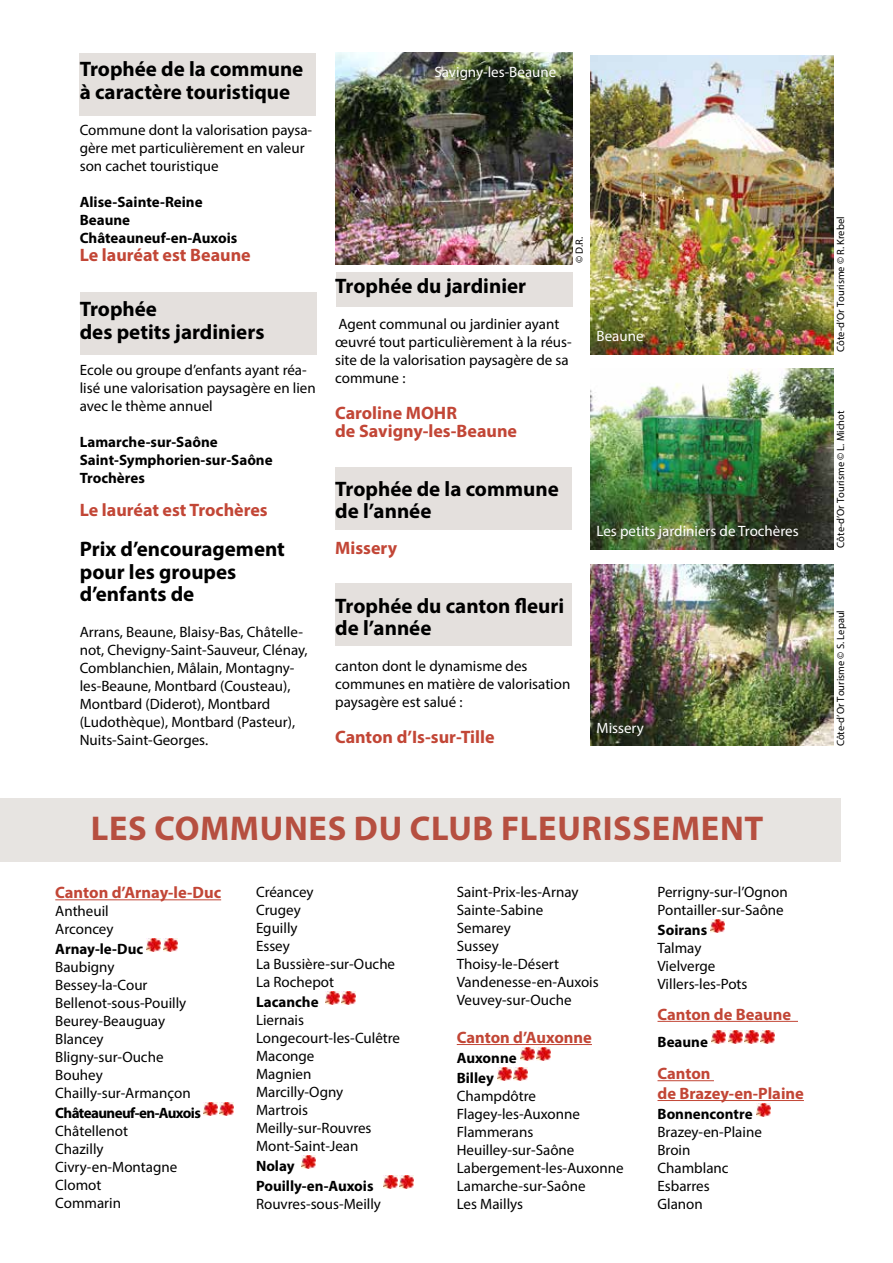
<style>
.page{position:relative;width:893px;height:1263px;background:#fff}
.page>*{position:absolute;margin:0;border:0;box-sizing:border-box;transform-origin:0 0}
.t1{font:700 34.5px "Myriad Pro";letter-spacing:.02em;color:#c24636}
.t2{font:700 21px/22.5px "Myriad Pro";color:#000}
.t3{font:700 18px/18px "Myriad Pro";color:#c24636}
.t4{font:700 16.5px/19.8px "Myriad Pro";color:#c24636}
.t5{font:15px/18px "Myriad Pro";color:#000}
.t6{font:700 15px/18px "Myriad Pro";color:#000}
.t7{font:15px "Myriad Pro";color:#fff}
.t8{font:700 15px "Myriad Pro";letter-spacing:-.04em;color:#000}
.t9{font:10.5px "Myriad Pro";color:#000}
</style>
<div class="page">
<div style="left:336px;top:272px;width:237px;height:34px;background:#e4e0dd"></div>
<div style="left:335px;top:467px;width:237px;height:63px;background:#e4e0dd"></div>
<div style="left:335px;top:583px;width:237px;height:63px;background:#e4e0dd"></div>
<div style="left:79px;top:53px;width:237px;height:63px;background:#e4e0dd"></div>
<div style="left:80px;top:292px;width:236px;height:63px;background:#e4e0dd"></div>
<hr style="left:55px;top:899px;width:166px;height:1px;background:#c24636">
<svg style="left:146px;top:938px;width:11px;height:14px"></svg>
<img style="left:147px;top:938px;width:14px;height:13px">
<svg style="left:165px;top:938px;width:13px;height:14px"></svg>
<img style="left:163px;top:938px;width:14px;height:13px">
<svg style="left:205px;top:1102px;width:13px;height:14px"></svg>
<img style="left:203px;top:1102px;width:14px;height:13px">
<svg style="left:221px;top:1102px;width:13px;height:14px"></svg>
<img style="left:219px;top:1102px;width:14px;height:13px">
<svg style="left:327px;top:991px;width:13px;height:14px"></svg>
<img style="left:325px;top:991px;width:14px;height:13px">
<svg style="left:341px;top:991px;width:11px;height:14px"></svg>
<img style="left:342px;top:991px;width:14px;height:13px">
<svg style="left:303px;top:1155px;width:13px;height:14px"></svg>
<img style="left:301px;top:1155px;width:14px;height:13px">
<svg style="left:385px;top:1175px;width:13px;height:14px"></svg>
<img style="left:383px;top:1175px;width:14px;height:13px">
<svg style="left:399px;top:1175px;width:11px;height:14px"></svg>
<img style="left:400px;top:1175px;width:14px;height:13px">
<hr style="left:457px;top:1044px;width:135px;height:1px;background:#c24636">
<svg style="left:522px;top:1047px;width:13px;height:14px"></svg>
<img style="left:520px;top:1047px;width:14px;height:13px">
<svg style="left:536px;top:1047px;width:11px;height:14px"></svg>
<img style="left:537px;top:1047px;width:14px;height:13px">
<svg style="left:499px;top:1067px;width:13px;height:14px"></svg>
<img style="left:497px;top:1067px;width:14px;height:13px">
<svg style="left:513px;top:1067px;width:11px;height:14px"></svg>
<img style="left:514px;top:1067px;width:14px;height:13px">
<hr style="left:657px;top:1021px;width:141px;height:1px;background:#c24636">
<hr style="left:657px;top:1080px;width:57px;height:1px;background:#c24636">
<hr style="left:657px;top:1100px;width:147px;height:1px;background:#c24636">
<svg style="left:710px;top:919px;width:11px;height:14px"></svg>
<img style="left:711px;top:919px;width:14px;height:13px">
<img style="left:712px;top:1031px;width:14px;height:13px">
<svg style="left:728px;top:1030px;width:15px;height:12px"></svg>
<img style="left:728px;top:1031px;width:14px;height:13px">
<svg style="left:744px;top:1030px;width:15px;height:12px"></svg>
<img style="left:744px;top:1031px;width:14px;height:13px">
<img style="left:761px;top:1031px;width:14px;height:13px">
<svg style="left:758px;top:1103px;width:13px;height:14px"></svg>
<img style="left:756px;top:1103px;width:14px;height:13px">
<img style="left:335px;top:53px;width:238px;height:212px">
<img style="left:591px;top:55px;width:243px;height:299px">
<img style="left:591px;top:368px;width:243px;height:182px">
<img style="left:591px;top:564px;width:243px;height:181px">
<div style="left:0;top:799px;width:840px;height:63px;background:#e7e4e1"></div>
<h2 class="t2" style="left:80px;top:57px;width:225px">Trophée de la commune à caractère touristique</h2>
<p class="t5" style="left:80px;top:121px;width:234px">Commune dont la valorisation paysa&shy;gère met particulièrement en valeur son cachet touristique</p>
<p class="t6" style="left:80px;top:192px;width:159px">Alise-Sainte-Reine<br>Beaune<br>Châteauneuf-en-Auxois</p>
<p class="t3" style="left:80px;top:245px;width:173px">Le lauréat est Beaune</p>
<h2 class="t2" style="left:80px;top:297px;width:186px">Trophée<br>des petits jardiniers</h2>
<p class="t5" style="left:80px;top:361px;width:237px">Ecole ou groupe d’enfants ayant réa&shy;lisé une valorisation paysagère en lien avec le thème annuel</p>
<p class="t6" style="left:80px;top:432px;width:194px">Lamarche-sur-Saône<br>Saint-Symphorien-sur-Saône<br>Trochères</p>
<p class="t3" style="left:80px;top:500px;width:189px">Le lauréat est Trochères</p>
<h2 class="t2" style="left:80px;top:537px;width:207px">Prix d’encouragement pour les groupes d’enfants de</h2>
<p class="t5" style="left:80px;top:623px;width:229px">Arrans, Beaune, Blaisy-Bas, Châtelle&shy;not, Chevigny-Saint-Sauveur, Clénay, Comblanchien, Mâlain, Montagny&shy;les-Beaune, Montbard (Cousteau), Montbard (Diderot), Montbard (Ludothèque), Montbard (Pasteur), Nuits-Saint-Georges.</p>
<p class="t7" style="left:434px;top:62px;width:123px">Savigny-les-Beaune</p>
<p class="t9" style="left:573px;top:263px;width:28px;rotate:-90deg">© D.R.</p>
<h2 class="t2" style="left:335px;top:274px;width:192px">Trophée du jardinier</h2>
<p class="t5" style="left:335px;top:315px;width:238px">Agent communal ou jardinier ayant œuvré tout particulièrement à la réus&shy;site de la valorisation paysagère de sa commune :</p>
<p class="t3" style="left:335px;top:404px;width:183px">Caroline MOHR<br>de Savigny-les-Beaune</p>
<h2 class="t2" style="left:335px;top:477px;width:225px">Trophée de la commune de l’année</h2>
<p class="t3" style="left:335px;top:539px;width:63px">Missery</p>
<h2 class="t2" style="left:335px;top:594px;width:231px">Trophée du canton fleuri de l’année</h2>
<p class="t5" style="left:335px;top:657px;width:237px">canton dont le dynamisme des communes en matière de valorisation paysagère est salué :</p>
<p class="t3" style="left:335px;top:728px;width:161px">Canton d’Is-sur-Tille</p>
<p class="t7" style="left:596px;top:327px;width:49px">Beaune</p>
<p class="t7" style="left:596px;top:522px;width:204px">Les petits jardiniers de Trochères</p>
<p class="t7" style="left:596px;top:719px;width:49px">Missery</p>
<h1 class="t1" style="left:91px;top:806px;width:674px">les communes du club fleurissement</h1>
<p class="t4" style="left:55px;top:882px;width:167px">Canton d’Arnay-le-Duc</p>
<p class="t5" style="left:55px;top:902px;width:60px">Antheuil<br>Arconcey</p>
<p class="t6" style="left:55px;top:940px;width:89px">Arnay-le-Duc</p>
<p class="t5" style="left:55px;top:958px;width:137px">Baubigny<br>Bessey-la-Cour<br>Bellenot-sous-Pouilly<br>Beurey-Beauguay<br>Blancey<br>Bligny-sur-Ouche<br>Bouhey<br>Chailly-sur-Armançon</p>
<p class="t8" style="left:55px;top:1103px;width:147px">Châteauneuf-en-Auxois</p>
<p class="t5" style="left:55px;top:1122px;width:123px">Châtellenot<br>Chazilly<br>Civry-en-Montagne<br>Clomot<br>Commarin</p>
<p class="t5" style="left:256px;top:883px;width:141px">Créancey<br>Crugey<br>Eguilly<br>Essey<br>La Bussière-sur-Ouche<br>La Rochepot</p>
<p class="t6" style="left:256px;top:992px;width:64px">Lacanche</p>
<p class="t5" style="left:256px;top:1011px;width:146px">Liernais<br>Longecourt-les-Culêtre<br>Maconge<br>Magnien<br>Marcilly-Ogny<br>Martrois<br>Meilly-sur-Rouvres<br>Mont-Saint-Jean</p>
<p class="t6" style="left:256px;top:1155px;width:119px;line-height:20.1px">Nolay<br>Pouilly-en-Auxois</p>
<p class="t5" style="left:256px;top:1195px;width:126px">Rouvres-sous-Meilly</p>
<p class="t5" style="left:457px;top:883px;width:143px">Saint-Prix-les-Arnay<br>Sainte-Sabine<br>Semarey<br>Sussey<br>Thoisy-le-Désert<br>Vandenesse-en-Auxois<br>Veuvey-sur-Ouche</p>
<p class="t4" style="left:457px;top:1027px;width:137px">Canton d’Auxonne</p>
<p class="t6" style="left:457px;top:1047px;width:61px;line-height:20.1px">Auxonne<br>Billey</p>
<p class="t5" style="left:457px;top:1087px;width:168px">Champdôtre<br>Flagey-les-Auxonne<br>Flammerans<br>Heuilley-sur-Saône<br>Labergement-les-Auxonne<br>Lamarche-sur-Saône<br>Les Maillys</p>
<p class="t5" style="left:657px;top:883px;width:132px">Perrigny-sur-l’Ognon<br>Pontailler-sur-Saône</p>
<p class="t6" style="left:657px;top:920px;width:51px">Soirans</p>
<p class="t5" style="left:657px;top:939px;width:92px">Talmay<br>Vielverge<br>Villers-les-Pots</p>
<p class="t4" style="left:657px;top:1004px;width:135px">Canton de Beaune</p>
<p class="t6" style="left:657px;top:1032px;width:52px">Beaune</p>
<p class="t4" style="left:657px;top:1063px;width:148px">Canton<br>de Brazey-en-Plaine</p>
<p class="t6" style="left:657px;top:1104px;width:97px">Bonnencontre</p>
<p class="t5" style="left:657px;top:1123px;width:106px">Brazey-en-Plaine<br>Broin<br>Chamblanc<br>Esbarres<br>Glanon</p>
<p class="t9" style="left:834px;top:352px;width:137px;rotate:-90deg">Côte-d’Or Tourisme © R. Krebel</p>
<p class="t9" style="left:834px;top:548px;width:139px;rotate:-90deg">Côte-d’Or Tourisme © L. Michot</p>
<p class="t9" style="left:834px;top:746px;width:138px;rotate:-90deg">Côte-d’Or Tourisme © S. Lepaul</p>
</div>
